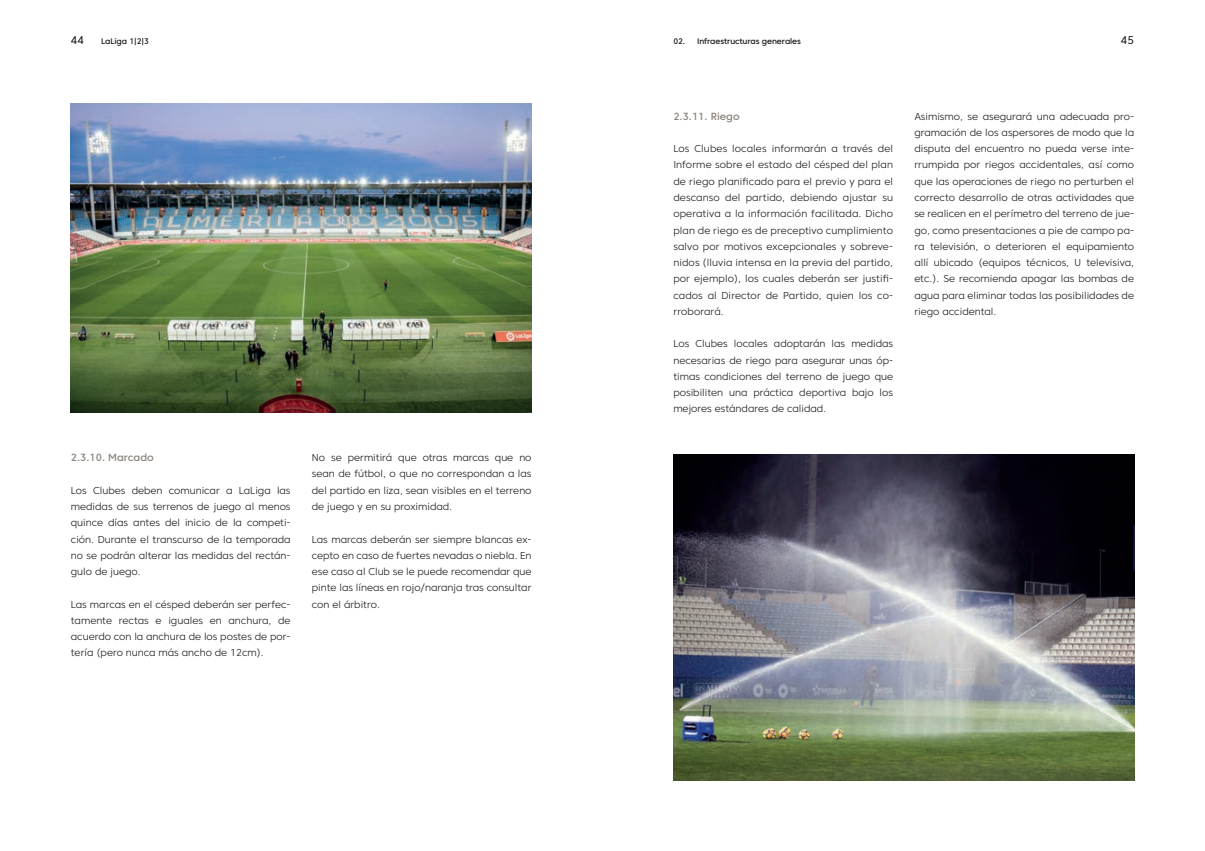
<style>
.page{position:relative;width:1205px;height:851px;background:#fff}
.page>*{position:absolute;margin:0;border:0;box-sizing:border-box;transform-origin:0 0}
.t1{font:11.25px "Core Sans C 45";color:#231f20}
.Subtitulo_1_1_1{font:500 10.38px "Core Sans C 55";color:#8d877f}
.Texto_corrido{font:300 10px/16.2px "Core Sans C 35";color:#231f20;text-align:justify}
.t2{font:500 8.12px "Core Sans C 55";letter-spacing:-.01em;color:#231f20}
</style>
<div class="page">
<img style="left:71px;top:103px;width:460px;height:309px">
<img style="left:673px;top:454px;width:461px;height:326px">
<p class="t1" style="left:71px;top:33px;width:15px">44</p>
<p class="t2" style="left:101px;top:36px;width:49px">LaLiga 1|2|3</p>
<p class="t2" style="left:673px;top:36px;width:129px">02. Infraestructuras generales</p>
<p class="t1" style="left:1121px;top:33px;width:15px">45</p>
<p class="Subtitulo_1_1_1" style="left:71px;top:451px;width:84px">2.3.10. Marcado</p>
<p class="Texto_corrido" style="left:71px;top:482px;width:221px">Los Clubes deben comunicar a LaLiga las medidas de sus terrenos de juego al menos quince días antes del inicio de la competi&shy;ción. Durante el transcurso de la temporada no se podrán alterar las medidas del rectán&shy;gulo de juego.</p>
<p class="Texto_corrido" style="left:71px;top:595px;width:221px">Las marcas en el césped deberán ser perfec&shy;tamente rectas e iguales en anchura, de acuerdo con la anchura de los postes de por&shy;tería (pero nunca más ancho de 12cm).</p>
<p class="Texto_corrido" style="left:312px;top:449px;width:221px">No se permitirá que otras marcas que no sean de fútbol, o que no correspondan a las del partido en liza, sean visibles en el terreno de juego y en su proximidad.</p>
<p class="Texto_corrido" style="left:312px;top:530px;width:221px">Las marcas deberán ser siempre blancas ex&shy;cepto en caso de fuertes nevadas o niebla. En ese caso al Club se le puede recomendar que pinte las líneas en rojo/naranja tras consultar con el árbitro.</p>
<p class="Subtitulo_1_1_1" style="left:673px;top:110px;width:68px">2.3.11. Riego</p>
<p class="Texto_corrido" style="left:673px;top:140px;width:221px">Los Clubes locales informarán a través del Informe sobre el estado del césped del plan de riego planificado para el previo y para el descanso del partido, debiendo ajustar su operativa a la información facilitada. Dicho plan de riego es de preceptivo cumplimiento salvo por motivos excepcionales y sobreve&shy;nidos (lluvia intensa en la previa del partido, por ejemplo), los cuales deberán ser justifi&shy;cados al Director de Partido, quien los co&shy;rroborará.</p>
<p class="Texto_corrido" style="left:673px;top:335px;width:221px">Los Clubes locales adoptarán las medidas necesarias de riego para asegurar unas óp&shy;timas condiciones del terreno de juego que posibiliten una práctica deportiva bajo los mejores estándares de calidad.</p>
<p class="Texto_corrido" style="left:914px;top:108px;width:221px">Asimismo, se asegurará una adecuada pro&shy;gramación de los aspersores de modo que la disputa del encuentro no pueda verse inte&shy;rrumpida por riegos accidentales, así como que las operaciones de riego no perturben el correcto desarrollo de otras actividades que se realicen en el perímetro del terreno de jue&shy;go, como presentaciones a pie de campo pa&shy;ra televisión, o deterioren el equipamiento allí ubicado (equipos técnicos, U televisiva, etc.). Se recomienda apagar las bombas de agua para eliminar todas las posibilidades de riego accidental.</p>
</div>
